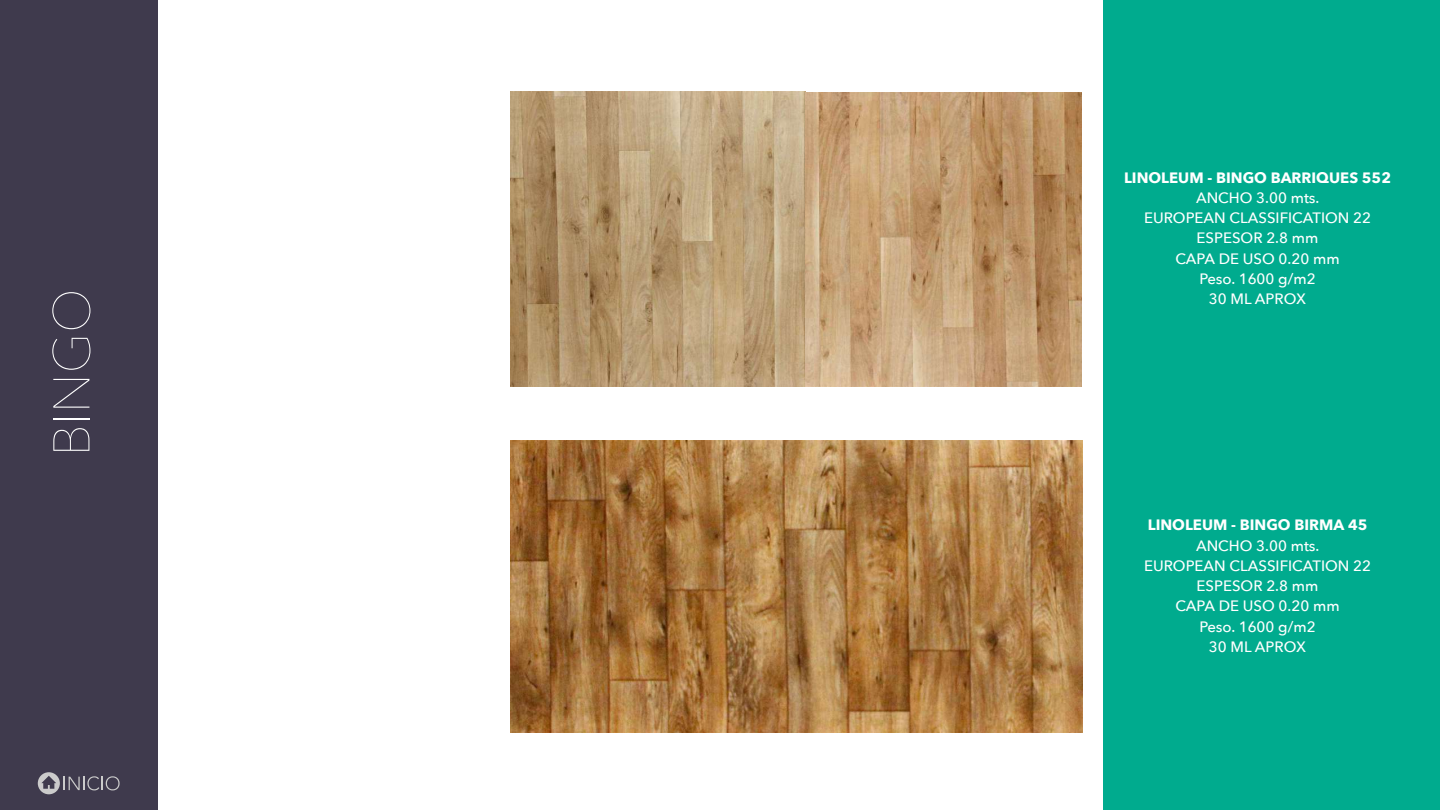
<style>
.page{position:relative;width:1440px;height:810px;background:#fff}
.page>*{position:absolute;margin:0;border:0;box-sizing:border-box;transform-origin:0 0}
.t1{font:200 51px "Avenir Next";color:#fff}
.t2{font:500 15px/20.2px "Avenir Next";color:#fff;text-align:center}
.t3{font:700 15px "Avenir Next";color:#fff}
</style>
<div class="page">
<div style="left:1104px;top:0;width:336px;height:810px;background:#00ab8e"></div>
<div style="left:0;top:0;width:157px;height:810px;background:#3f3a4d"></div>
<svg style="left:38px;top:772px;width:82px;height:22px"></svg>
<img style="left:511px;top:92px;width:571px;height:295px">
<img style="left:511px;top:441px;width:572px;height:291px">
<h1 class="t1" style="left:38px;top:456px;width:169px;rotate:-90deg">BINGO</h1>
<p class="t3" style="left:1124px;top:168px;width:268px">LINOLEUM - BINGO BARRIQUES 552</p>
<p class="t2" style="left:1144px;top:188px;width:228px">ANCHO 3.00 mts.<br>EUROPEAN CLASSIFICATION 22<br>ESPESOR 2.8 mm<br>CAPA DE USO 0.20 mm<br>Peso. 1600 g/m2<br>30 ML APROX</p>
<p class="t3" style="left:1148px;top:515px;width:221px">LINOLEUM - BINGO BIRMA 45</p>
<p class="t2" style="left:1144px;top:536px;width:228px">ANCHO 3.00 mts.<br>EUROPEAN CLASSIFICATION 22<br>ESPESOR 2.8 mm<br>CAPA DE USO 0.20 mm<br>Peso. 1600 g/m2<br>30 ML APROX</p>
</div>
